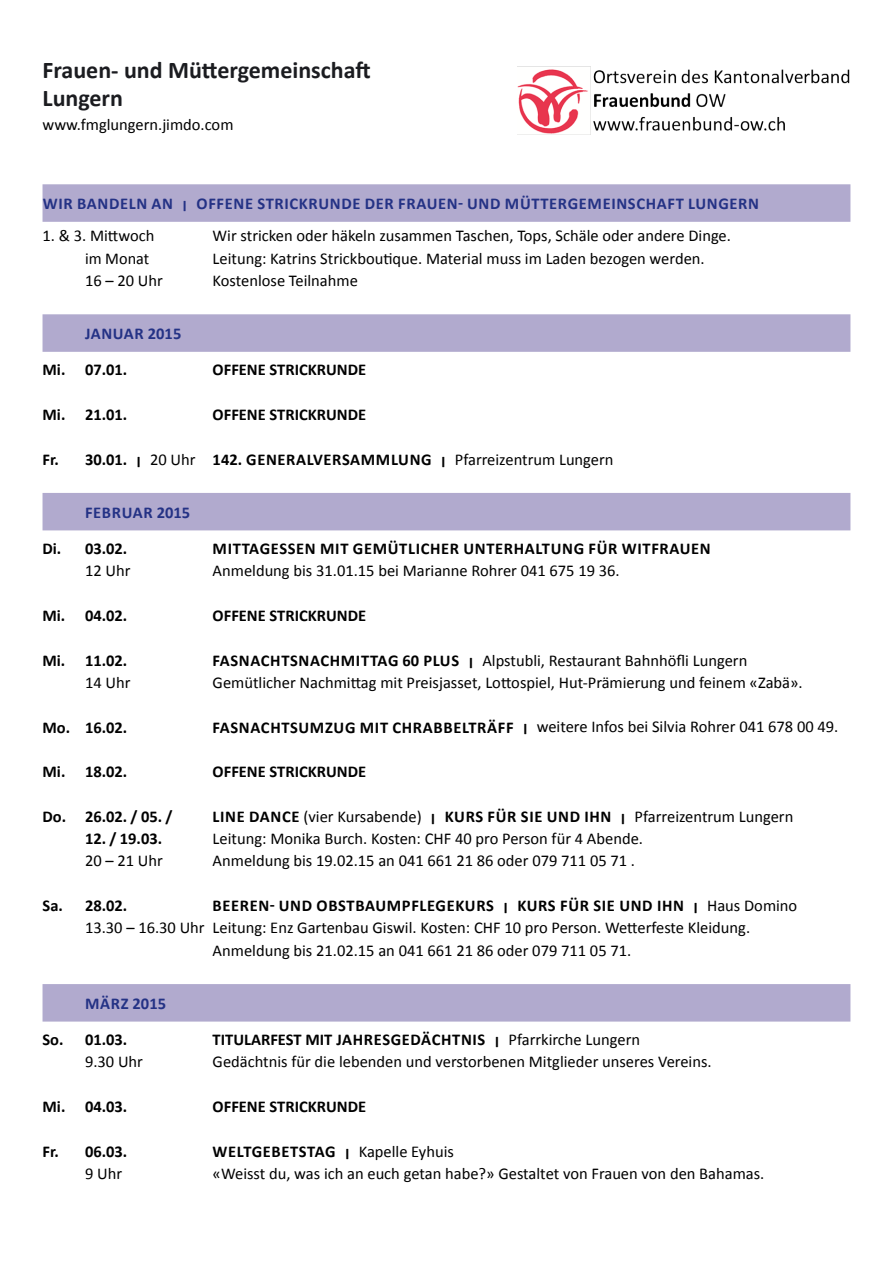
<style>
.page{position:relative;width:893px;height:1263px;background:#fff}
.page>*{position:absolute;margin:0;border:0;box-sizing:border-box;transform-origin:0 0}
.t1{font:700 24px/28.8px "Calibri";color:#1b1c20}
.t2{font:16.5px "Calibri";color:#000}
.t3{font:700 16.5px "Calibri";letter-spacing:.03em;color:#000}
.t4{font:700 16.5px "Calibri";letter-spacing:.04em;color:#243285}
.t5{font:700 16.5px "Calibri";letter-spacing:.01em;color:#243285}
.t6{font:700 16.5px "Calibri";letter-spacing:.02em;color:#243285}
.s1{font-size:11.55px}
.s2{font-weight:400}
.s3{font-weight:700}
.s4{font-weight:700;font-size:11.55px}
</style>
<div class="page">
<img style="left:518px;top:66px;width:332px;height:69px">
<div style="left:43px;top:184px;width:807px;height:38px;background:#b1aace"></div>
<div style="left:43px;top:314px;width:807px;height:38px;background:#b1aace"></div>
<div style="left:43px;top:493px;width:807px;height:37px;background:#b1aace"></div>
<div style="left:43px;top:984px;width:807px;height:37px;background:#b1aace"></div>
<h1 class="t1" style="left:43px;top:55px;width:330px">FRAUEN- UND MÜTTERGEMEINSCHAFT<br>LUNGERN</h1>
<p class="t2" style="left:43px;top:114px;width:193px">www.fmglungern.jimdo.com</p>
<p class="t4" style="left:43px;top:193px;width:192px">WIR BANDELN AN <span class="s1">|</span> OFFENE</p>
<p class="t4" style="left:257px;top:193px;width:11px">STRICKRUN</p>
<p class="t4" style="left:341px;top:193px;width:96px">DE DER FRAUEN</p>
<p class="t4" style="left:458px;top:193px;width:84px">- UND MÜTTERGE</p>
<p class="t4" style="left:588px;top:193px;width:25px">MEINSCH</p>
<p class="t4" style="left:657px;top:193px;width:50px">AFT LUNGERN</p>
<p class="t2" style="left:43px;top:225px;width:113px">1. &amp; 3. Mittwoch</p>
<p class="t2" style="left:213px;top:225px;width:520px">Wir stricken oder häkeln zusammen Taschen, Tops, Schäle oder andere Dinge.</p>
<p class="t2" style="left:85px;top:248px;width:66px">im Monat</p>
<p class="t2" style="left:213px;top:248px;width:494px">Leitung: Katrins Strickboutique. Material muss im Laden bezogen werden.</p>
<p class="t2" style="left:85px;top:270px;width:79px">16 – 20 Uhr</p>
<p class="t2" style="left:213px;top:270px;width:147px">Kostenlose Teilnahme</p>
<p class="t5" style="left:85px;top:323px;width:98px">JANUAR 2015</p>
<p class="t3" style="left:43px;top:359px;width:134px">MI. 07.01. O</p>
<p class="t3" style="left:224px;top:359px;width:25px">FFENE</p>
<p class="t3" style="left:270px;top:359px;width:10px">STRICKRUN</p>
<p class="t3" style="left:348px;top:359px;width:18px">DE</p>
<p class="t3" style="left:43px;top:404px;width:134px">MI. 21.01. O</p>
<p class="t3" style="left:224px;top:404px;width:25px">FFENE</p>
<p class="t3" style="left:270px;top:404px;width:10px">STRICKRUN</p>
<p class="t3" style="left:348px;top:404px;width:18px">DE</p>
<p class="t3" style="left:43px;top:449px;width:321px">FR. 30.01. <span class="s1">|</span> <span class="s2">20 Uhr</span> 142. GENERALVERSAMML</p>
<p class="t2" style="left:398px;top:449px;width:217px"><span class="s3">UNG</span> <span class="s4">|</span> Pfarreizentrum Lungern</p>
<p class="t4" style="left:85px;top:502px;width:107px">FEBRUAR 2015</p>
<p class="t3" style="left:43px;top:538px;width:86px">DI. 03.02.</p>
<p class="t3" style="left:213px;top:538px;width:500px">MITTAGESSEN MIT GEMÜTLICHER UNTERHALTUNG FÜ R WITFRAUEN</p>
<p class="t2" style="left:85px;top:560px;width:47px">12 Uhr</p>
<p class="t2" style="left:213px;top:560px;width:409px">Anmeldung bis 31.01.15 bei Marianne Rohrer 041 675 19 36.</p>
<p class="t3" style="left:43px;top:605px;width:134px">MI. 04.02. O</p>
<p class="t3" style="left:224px;top:605px;width:25px">FFENE</p>
<p class="t3" style="left:270px;top:605px;width:10px">STRICKRUN</p>
<p class="t3" style="left:348px;top:605px;width:18px">DE</p>
<p class="t3" style="left:43px;top:649px;width:86px">MI. 11.02.</p>
<p class="t2" style="left:213px;top:650px;width:536px"><span class="s3">FASNACHTSNACHM ITTAG 60 PLUS</span> <span class="s4">|</span> Alpstubli, Restaurant Bahnhöfli Lungern</p>
<p class="t2" style="left:85px;top:672px;width:47px">14 Uhr</p>
<p class="t2" style="left:213px;top:672px;width:592px">Gemütlicher Nachmittag mit Preisjasset, Lottospiel, Hut-Prämierung und feinem «Zabä».</p>
<p class="t3" style="left:43px;top:716px;width:86px">MO. 16.02.</p>
<p class="t2" style="left:213px;top:716px;width:627px"><span class="s3">FASNACHTSUMZUG M IT CHRABBELTRÄFF</span> <span class="s4">|</span> weitere Infos bei Silvia Rohrer 041 678 00 49.</p>
<p class="t3" style="left:43px;top:761px;width:134px">MI. 18.02. O</p>
<p class="t3" style="left:224px;top:761px;width:25px">FFENE</p>
<p class="t3" style="left:270px;top:761px;width:10px">STRICKRUN</p>
<p class="t3" style="left:348px;top:761px;width:18px">DE</p>
<p class="t3" style="left:43px;top:806px;width:132px">DO. 26.02. / 05. /</p>
<p class="t2" style="left:213px;top:806px;width:582px"><span class="s3">LINE DANCE</span> (vier Kursabende) <span class="s4">|</span> <span class="s3">KURS FÜ R SIE UND IHN</span> <span class="s4">|</span> Pfarreizentrum Lungern</p>
<p class="t3" style="left:85px;top:828px;width:79px">12. / 19.03.</p>
<p class="t2" style="left:213px;top:828px;width:432px">Leitung: Monika Burch. Kosten: CHF 40 pro Person für 4 Abende.</p>
<p class="t2" style="left:85px;top:850px;width:79px">20 – 21 Uhr</p>
<p class="t2" style="left:213px;top:850px;width:424px">Anmeldung bis 19.02.15 an 041 661 21 86 oder 079 711 05 71 .</p>
<p class="t3" style="left:43px;top:895px;width:86px">SA. 28.02.</p>
<p class="t3" style="left:213px;top:895px;width:586px">BEEREN- UND OBSTBAUMPFLEGEKURS <span class="s1">|</span> KURS FÜ R SIE UND IHN <span class="s1">|</span> <span class="s2">Haus Domino</span></p>
<p class="t2" style="left:85px;top:917px;width:667px">13.30 – 16.30 Uhr Leitung: Enz Gartenbau Giswil. Kosten: CHF 10 pro Person. Wetterfeste Kleidung.</p>
<p class="t2" style="left:213px;top:940px;width:420px">Anmeldung bis 21.02.15 an 041 661 21 86 oder 079 711 05 71.</p>
<p class="t6" style="left:85px;top:993px;width:83px">MÄRZ 2015</p>
<p class="t3" style="left:43px;top:1029px;width:109px">SO. 01.03. TITU</p>
<p class="t3" style="left:244px;top:1029px;width:397px">LARFEST MIT JAHRESGEDÄCHTNIS <span class="s1">|</span> <span class="s2">Pfarrkirche Lungern</span></p>
<p class="t2" style="left:85px;top:1051px;width:59px">9.30 Uhr</p>
<p class="t2" style="left:213px;top:1051px;width:501px">Gedächtnis für die lebenden und verstorbenen Mitglieder unseres Vereins.</p>
<p class="t3" style="left:43px;top:1096px;width:134px">MI. 04.03. O</p>
<p class="t3" style="left:224px;top:1096px;width:25px">FFENE</p>
<p class="t3" style="left:270px;top:1096px;width:10px">STRICKRUN</p>
<p class="t3" style="left:348px;top:1096px;width:18px">DE</p>
<p class="t3" style="left:43px;top:1141px;width:86px">FR. 06.03.</p>
<p class="t3" style="left:213px;top:1141px;width:243px">WELTGEBETSTAG <span class="s1">|</span> <span class="s2">Kapelle Eyhuis</span></p>
<p class="t2" style="left:85px;top:1163px;width:39px">9 Uhr</p>
<p class="t2" style="left:213px;top:1163px;width:553px">«Weisst du, was ich an euch getan habe?» Gestaltet von Frauen von den Bahamas.</p>
</div>
